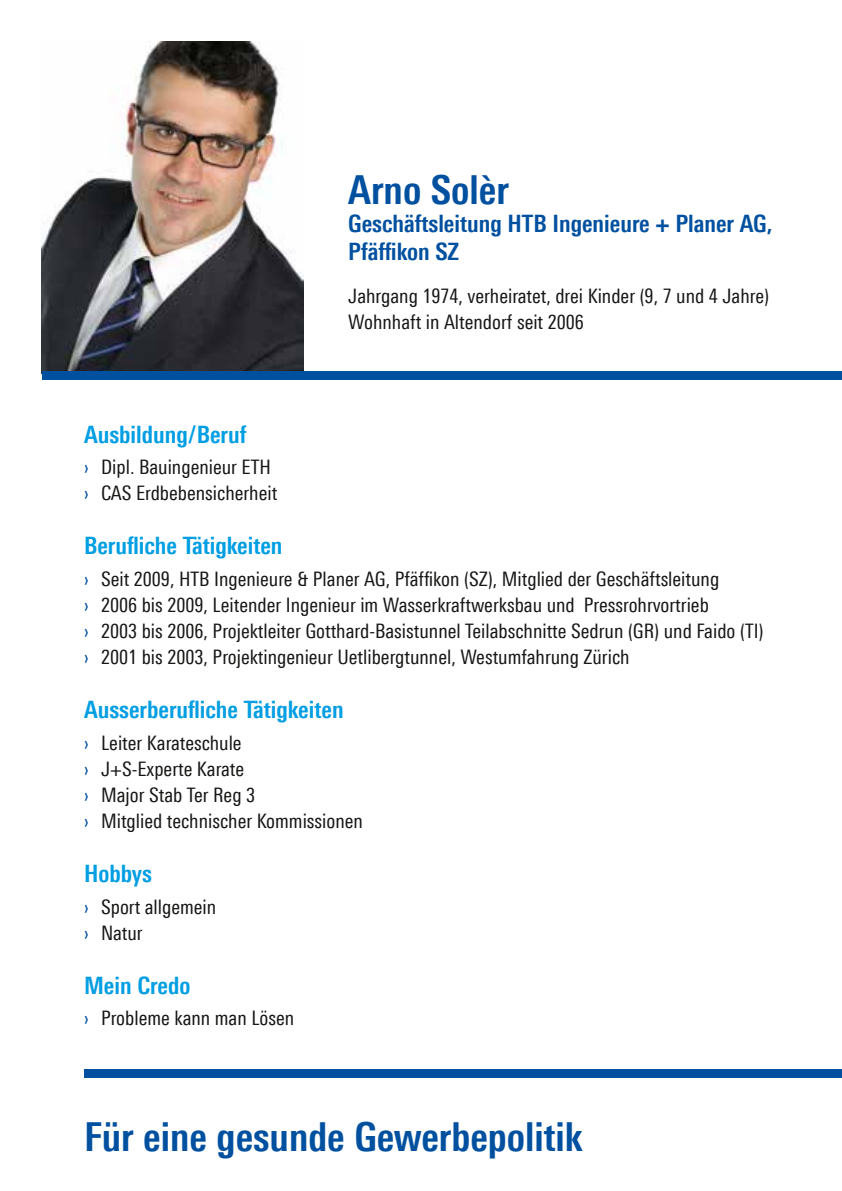
<style>
.page{position:relative;width:842px;height:1191px;background:#fff}
.page>*{position:absolute;margin:0;border:0;box-sizing:border-box;transform-origin:0 0}
.t1{font:700 40px "Linotype Univers 620 Cn";color:#0050a0}
.t2{font:700 24px "Linotype Univers 620 Cn";color:#009ee3}
.t3{font:700 24px/28px "Linotype Univers 620 Cn";color:#0050a0}
.t4{font:20px/26px "Linotype Univers 420 Cn";color:#181716}
.s1{color:#0050a0}
</style>
<div class="page">
<img style="left:42px;top:42px;width:261px;height:329px">
<div style="left:84px;top:1069px;width:758px;height:9px;background:#0050a0"></div>
<div style="left:42px;top:371px;width:800px;height:9px;background:#0050a0"></div>
<h1 class="t1" style="left:348px;top:166px;width:162px">Arno Solèr</h1>
<p class="t3" style="left:348px;top:210px;width:426px">Geschäftsleitung HTB Ingenieure + Planer AG,<br>Pfäffikon SZ</p>
<p class="t4" style="left:348px;top:283px;width:422px">Jahrgang 1974, verheiratet, drei Kinder (9, 7 und 4 Jahre)<br>Wohnhaft in Altendorf seit 2006</p>
<p class="t2" style="left:84px;top:420px;width:164px">Ausbildung/Beruf</p>
<p class="t4" style="left:84px;top:454px;width:195px"><span class="s1">›</span> Dipl. Bauingenieur ETH <span class="s1">›</span> CAS Erdbebensicherheit</p>
<p class="t2" style="left:84px;top:531px;width:200px">Berufliche Tätigkeiten</p>
<p class="t4" style="left:84px;top:566px;width:681px"><span class="s1">›</span> Seit 2009, HTB Ingenieure &amp; Planer AG, Pfäffikon (SZ), Mitglied der Geschäftsleitung<br><span class="s1">›</span> 2006 bis 2009, Leitender Ingenieur im Wasserkraftwerksbau und Pressrohrvortrieb<br><span class="s1">›</span> 2003 bis 2006, Projektleiter Gotthard-Basistunnel Teilabschnitte Sedrun (GR) und Faido (TI) <span class="s1">›</span> 2001 bis 2003, Projektingenieur Uetlibergtunnel, Westumfahrung Zürich</p>
<p class="t2" style="left:84px;top:695px;width:261px">Ausserberufliche Tätigkeiten</p>
<p class="t4" style="left:84px;top:729px;width:280px"><span class="s1">›</span> Leiter Karateschule<br><span class="s1">›</span> J+S-Experte Karate<br><span class="s1">›</span> Major Stab Ter Reg 3<br><span class="s1">›</span> Mitglied technischer Kommissionen</p>
<p class="t2" style="left:84px;top:859px;width:69px">Hobbys</p>
<p class="t4" style="left:84px;top:893px;width:134px"><span class="s1">›</span> Sport allgemein <span class="s1">›</span> Natur</p>
<p class="t2" style="left:84px;top:970px;width:108px">Mein Credo</p>
<p class="t4" style="left:84px;top:1005px;width:212px"><span class="s1">›</span> Probleme kann man Lösen</p>
<h1 class="t1" style="left:84px;top:1113px;width:500px">Für eine gesunde Gewerbepolitik</h1>
</div>
